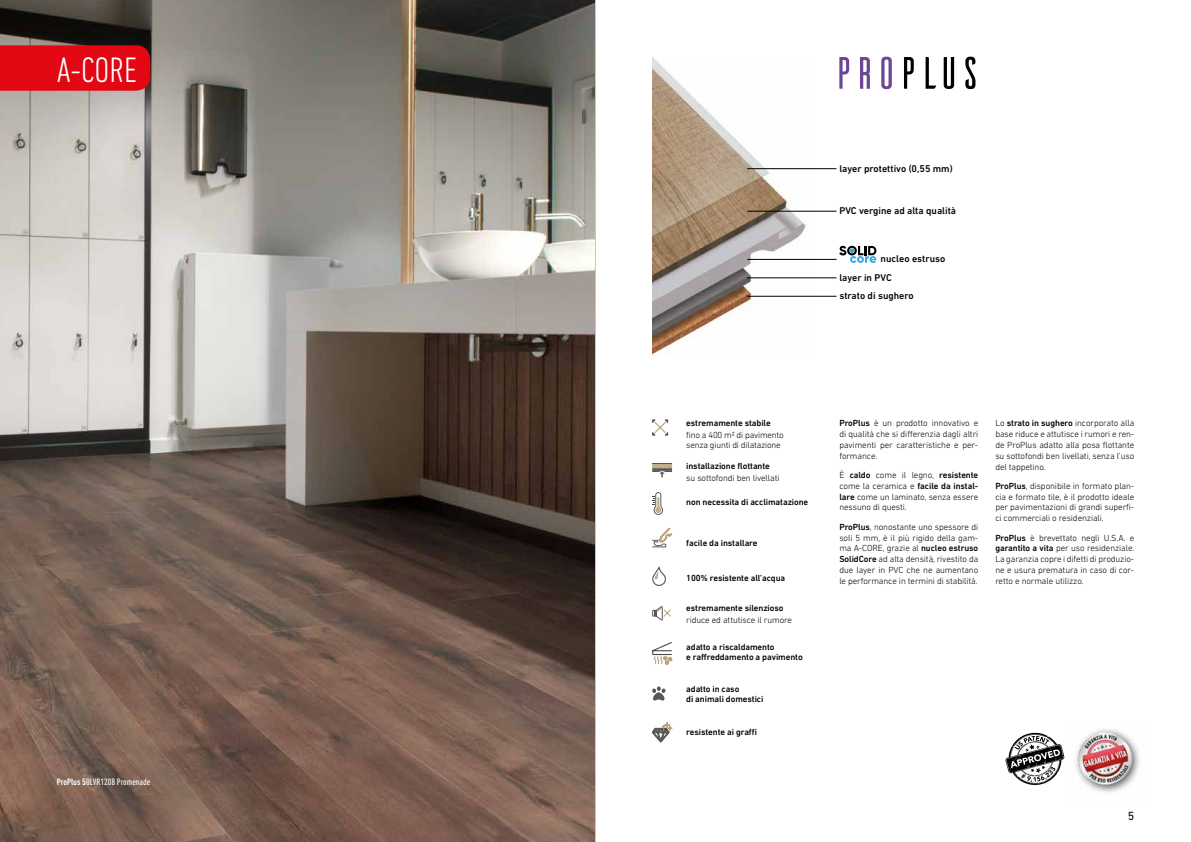
<style>
.page{position:relative;width:1191px;height:842px;background:#fff}
.page>*{position:absolute;margin:0;border:0;box-sizing:border-box;transform-origin:0 0}
.t1{font:300 condensed 36px "DIN Next LT Pro";color:#fff}
.t2{font:12px "DIN Next LT Pro";color:#000}
.t3{font:500 10px "DIN Next LT Pro";color:#000}
.t4{font:condensed 9.5px "DIN Next LT Pro";color:#fff}
.t5{font:300 9px/10.8px "DIN Next LT Pro";letter-spacing:-.01em;color:#000;text-align:justify}
.t6{font:500 9px/10px "DIN Next LT Pro";letter-spacing:-.01em;color:#000}
.s1{font-weight:500}
</style>
<div class="page">
<img style="left:652px;top:57px;width:161px;height:299px">
<img style="left:0;top:0;width:595px;height:842px">
<div style="left:0;top:45px;width:150px;height:46px;background:#e30613"></div>
<hr style="left:747px;top:296px;width:89px;height:1px;background:#000">
<hr style="left:747px;top:278px;width:89px;height:1px;background:#000">
<hr style="left:747px;top:168px;width:89px;height:1px;background:#000">
<hr style="left:747px;top:211px;width:89px;height:1px;background:#000">
<hr style="left:747px;top:259px;width:89px;height:1px;background:#000">
<svg style="left:839px;top:246px;width:37px;height:17px"></svg>
<svg style="left:904px;top:57px;width:71px;height:32px"></svg>
<svg style="left:839px;top:57px;width:52px;height:32px"></svg>
<svg style="left:652px;top:463px;width:21px;height:14px"></svg>
<svg style="left:652px;top:722px;width:20px;height:20px"></svg>
<svg style="left:652px;top:606px;width:19px;height:14px"></svg>
<svg style="left:652px;top:567px;width:14px;height:19px"></svg>
<svg style="left:652px;top:686px;width:13px;height:15px"></svg>
<svg style="left:652px;top:419px;width:16px;height:17px"></svg>
<svg style="left:652px;top:492px;width:11px;height:23px"></svg>
<svg style="left:652px;top:528px;width:20px;height:19px"></svg>
<svg style="left:652px;top:642px;width:21px;height:23px"></svg>
<img style="left:1076px;top:729px;width:63px;height:64px">
<img style="left:1005px;top:732px;width:60px;height:54px">
<hr style="left:595px;top:0;width:1px;height:842px;background:#c6c6c6">
<h1 class="t1" style="left:57px;top:49px;width:81px">A-CORE</h1>
<p class="t4" style="left:57px;top:777px;width:95px"><span class="s1">ProPlus 5</span>0LVR1208 Promenade</p>
<p class="t3" style="left:839px;top:163px;width:115px">layer protettivo (0,55 mm)</p>
<p class="t3" style="left:839px;top:205px;width:118px">PVC vergine ad alta qualità</p>
<p class="t3" style="left:880px;top:253px;width:66px">nucleo estruso</p>
<p class="t3" style="left:839px;top:272px;width:54px">layer in PVC</p>
<p class="t3" style="left:839px;top:290px;width:76px">strato di sughero</p>
<p class="t6" style="left:686px;top:418px;width:86px">estremamente stabile</p>
<p class="t5" style="left:686px;top:430px;width:99px;line-height:10px">fino a 400 m2 di pavimento senza giunti di dilatazione</p>
<p class="t6" style="left:686px;top:461px;width:85px">installazione flottante</p>
<p class="t5" style="left:686px;top:472px;width:95px">su sottofondi ben livellati</p>
<p class="t6" style="left:686px;top:497px;width:124px">non necessita di acclimatazione</p>
<p class="t6" style="left:686px;top:538px;width:73px">facile da installare</p>
<p class="t6" style="left:686px;top:573px;width:100px">100% resistente all’acqua</p>
<p class="t6" style="left:686px;top:603px;width:99px">estremamente silenzioso</p>
<p class="t5" style="left:686px;top:614px;width:107px">riduce ed attutisce il rumore</p>
<p class="t6" style="left:686px;top:641px;width:118px">adatto a riscaldamento<br>e raffreddamento a pavimento</p>
<p class="t6" style="left:686px;top:684px;width:79px">adatto in caso<br>di animali domestici</p>
<p class="t6" style="left:686px;top:727px;width:72px">resistente ai graffi</p>
<p class="t5" style="left:839px;top:418px;width:140px"><span class="s1">ProPlus</span> è un prodotto innovativo e di qualità che si differenzia dagli altri pavimenti per caratteristiche e per&shy;formance.</p>
<p class="t5" style="left:839px;top:469px;width:140px">È <span class="s1">caldo</span> come il legno, <span class="s1">resistente </span>come la ceramica e <span class="s1">facile da instal&shy;lare</span> come un laminato, senza essere nessuno di questi.</p>
<p class="t5" style="left:839px;top:521px;width:140px"><span class="s1">ProPlus</span>, nonostante uno spessore di soli 5 mm, è il più rigido della gam&shy;ma A-CORE, grazie al <span class="s1">nucleo estruso SolidCore</span> ad alta densità, rivestito da due layer in PVC che ne aumentano le performance in termini di stabilità.</p>
<p class="t5" style="left:995px;top:418px;width:140px">Lo <span class="s1">strato in sughero</span> incorporato alla base riduce e attutisce i rumori e ren&shy;de ProPlus adatto alla posa flottante su sottofondi ben livellati, senza l’uso del tappetino.</p>
<p class="t5" style="left:995px;top:480px;width:140px"><span class="s1">ProPlus</span>, disponibile in formato plan&shy;cia e formato tile, è il prodotto ideale per pavimentazioni di grandi superfi&shy;ci commerciali o residenziali.</p>
<p class="t5" style="left:995px;top:532px;width:141px"><span class="s1">ProPlus</span> è brevettato negli U.S.A. e <span class="s1">garantito a vita</span> per uso residenziale.<br>La garanzia copre i difetti di produzio&shy;ne e usura prematura in caso di cor&shy;retto e normale utilizzo.</p>
<h2 class="t2" style="left:1127px;top:809px;width:8px">5</h2>
</div>
